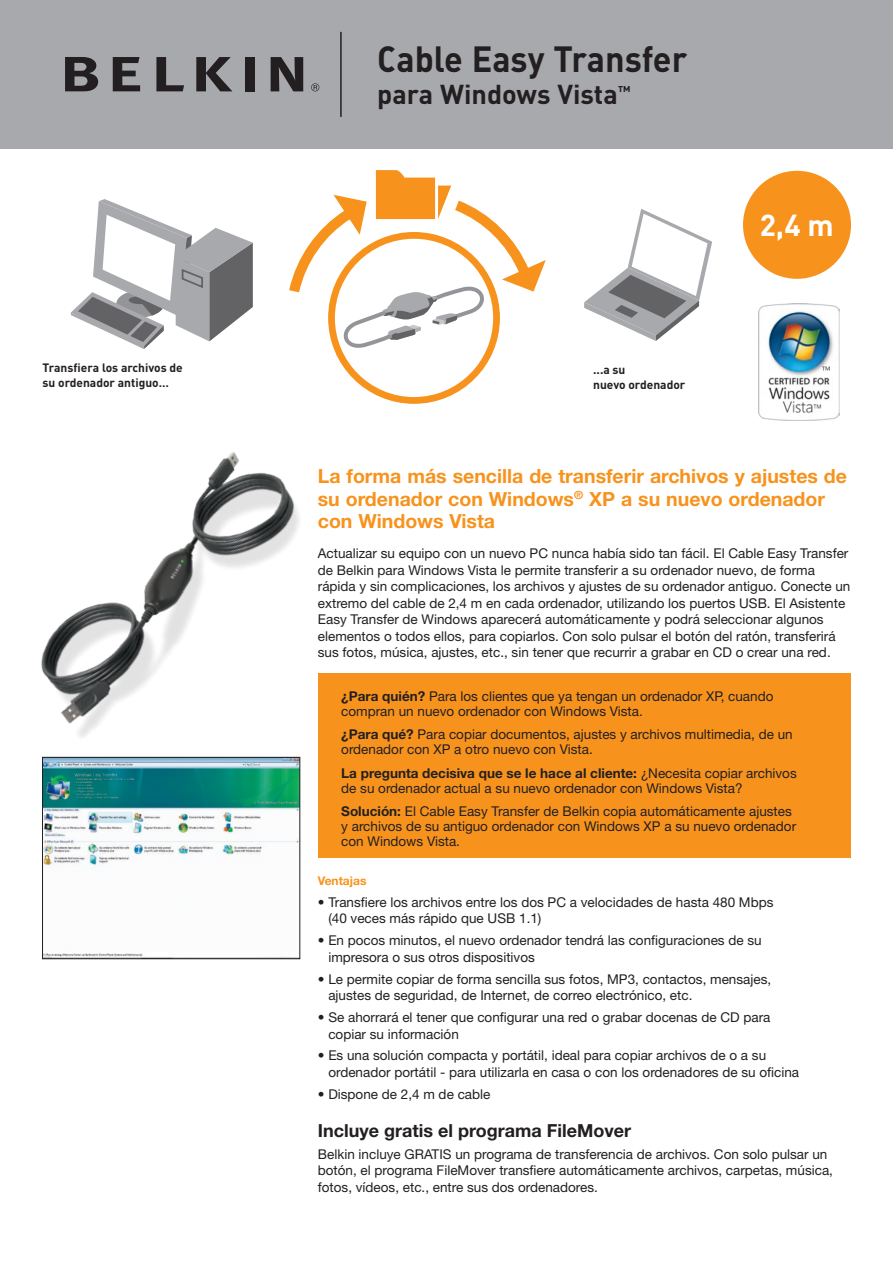
<style>
.page{position:relative;width:893px;height:1263px;background:#fff}
.page>*{position:absolute;margin:0;border:0;box-sizing:border-box;transform-origin:0 0}
.t1{font:700 36px "DIN";color:#231f20;scale:.95 1}
.t2{font:700 30px "DIN";color:#fff}
.t3{font:700 27px "DIN";color:#231f20}
.t4{font:700 19.5px/22.5px "Helvetica Neue";color:#f7931d}
.t5{font:700 18px "Helvetica Neue";color:#231f20}
.t6{font:13.5px/16.5px "Helvetica Neue";color:#231f20}
.t7{font:700 12px/15px "DIN";color:#231f20}
.t8{font:700 12px "Helvetica Neue";color:#f7931d}
.s1{font-weight:700}
</style>
<div class="page">
<div style="left:0;top:0;width:893px;height:149px;background:#a8a9ad"></div>
<hr style="left:340px;top:32px;width:2px;height:85px;background:#231f20">
<svg style="left:156px;top:57px;width:28px;height:34px"></svg>
<svg style="left:65px;top:57px;width:33px;height:34px"></svg>
<svg style="left:113px;top:57px;width:27px;height:34px"></svg>
<svg style="left:196px;top:57px;width:36px;height:34px"></svg>
<div style="left:245px;top:57px;width:9px;height:34px;background:#231f20"></div>
<svg style="left:271px;top:57px;width:32px;height:34px"></svg>
<svg style="left:311px;top:83px;width:8px;height:8px"></svg>
<div style="left:743px;top:171px;width:108px;height:108px;background:#f7931d;border-radius:50%"></div>
<svg style="left:584px;top:209px;width:128px;height:132px"></svg>
<svg style="left:71px;top:199px;width:182px;height:150px"></svg>
<img style="left:41px;top:452px;width:258px;height:285px">
<div style="left:318px;top:673px;width:532px;height:185px;background:#f7931d"></div>
<img style="left:759px;top:303px;width:81px;height:118px">
<svg style="left:289px;top:170px;width:257px;height:180px"></svg>
<img style="left:44px;top:759px;width:254px;height:198px">
<div style="left:42px;top:757px;width:258px;height:202px;border:1px solid #231f20"></div>
<h1 class="t1" style="left:377px;top:35px;width:328px">Cable Easy Transfer</h1>
<h3 class="t3" style="left:377px;top:77px;width:255px">para Windows Vista<sup>™</sup></h3>
<p class="t7" style="left:43px;top:360px;width:142px">Transfiera los archivos de su ordenador antiguo…</p>
<p class="t7" style="left:593px;top:362px;width:94px">...a su<br>nuevo ordenador</p>
<h2 class="t2" style="left:760px;top:206px;width:76px">2,4 m</h2>
<h3 class="t4" style="left:318px;top:464px;width:531px">La forma más sencilla de transferir archivos y ajustes de su ordenador con Windows<sup>®</sup> XP a su nuevo ordenador con Windows Vista</h3>
<p class="t6" style="left:318px;top:545px;width:534px">Actualizar su equipo con un nuevo PC nunca había sido tan fácil. El Cable Easy Transfer de Belkin para Windows Vista le permite transferir a su ordenador nuevo, de forma rápida y sin complicaciones, los archivos y ajustes de su ordenador antiguo. Conecte un extremo del cable de 2,4 m en cada ordenador, utilizando los puertos USB. El Asistente Easy Transfer de Windows aparecerá automáticamente y podrá seleccionar algunos elementos o todos ellos, para copiarlos. Con solo pulsar el botón del ratón, transferirá sus fotos, música, ajustes, etc., sin tener que recurrir a grabar en CD o crear una red.</p>
<p class="t6" style="left:341px;top:688px;width:434px;line-height:15px"><span class="s1">¿Para quién?</span> Para los clientes que ya tengan un ordenador XP, cuando compran un nuevo ordenador con Windows Vista.</p>
<p class="t6" style="left:341px;top:727px;width:453px;line-height:15px"><span class="s1">¿Para qué?</span> Para copiar documentos, ajustes y archivos multimedia, de un ordenador con XP a otro nuevo con Vista.</p>
<p class="t6" style="left:341px;top:765px;width:457px;line-height:15px"><span class="s1">La pregunta decisiva que se le hace al cliente:</span> ¿Necesita copiar archivos de su ordenador actual a su nuevo ordenador con Windows Vista?</p>
<p class="t6" style="left:341px;top:804px;width:456px;line-height:15px"><span class="s1">Solución:</span> El Cable Easy Transfer de Belkin copia automáticamente ajustes y archivos de su antiguo ordenador con Windows XP a su nuevo ordenador con Windows Vista.</p>
<p class="t8" style="left:318px;top:873px;width:50px">Ventajas</p>
<p class="t6" style="left:328px;top:893px;width:447px;text-indent:-11px">• Transfiere los archivos entre los dos PC a velocidades de hasta 480 Mbps (40 veces más rápido que USB 1.1)</p>
<p class="t6" style="left:328px;top:932px;width:435px;text-indent:-11px">• En pocos minutos, el nuevo ordenador tendrá las configuraciones de su impresora o sus otros dispositivos</p>
<p class="t6" style="left:328px;top:970px;width:444px;text-indent:-11px">• Le permite copiar de forma sencilla sus fotos, MP3, contactos, mensajes, ajustes de seguridad, de Internet, de correo electrónico, etc.</p>
<p class="t6" style="left:328px;top:1009px;width:444px;text-indent:-11px">• Se ahorrará el tener que configurar una red o grabar docenas de CD para copiar su información</p>
<p class="t6" style="left:328px;top:1047px;width:472px;text-indent:-11px">• Es una solución compacta y portátil, ideal para copiar archivos de o a su ordenador portátil - para utilizarla en casa o con los ordenadores de su oficina</p>
<p class="t6" style="left:318px;top:1085px;width:174px">• Dispone de 2,4 m de cable</p>
<h3 class="t5" style="left:318px;top:1119px;width:315px">Incluye gratis el programa FileMover</h3>
<p class="t6" style="left:318px;top:1145px;width:517px">Belkin incluye GRATIS un programa de transferencia de archivos. Con solo pulsar un botón, el programa FileMover transfiere automáticamente archivos, carpetas, música, fotos, vídeos, etc., entre sus dos ordenadores.</p>
</div>
